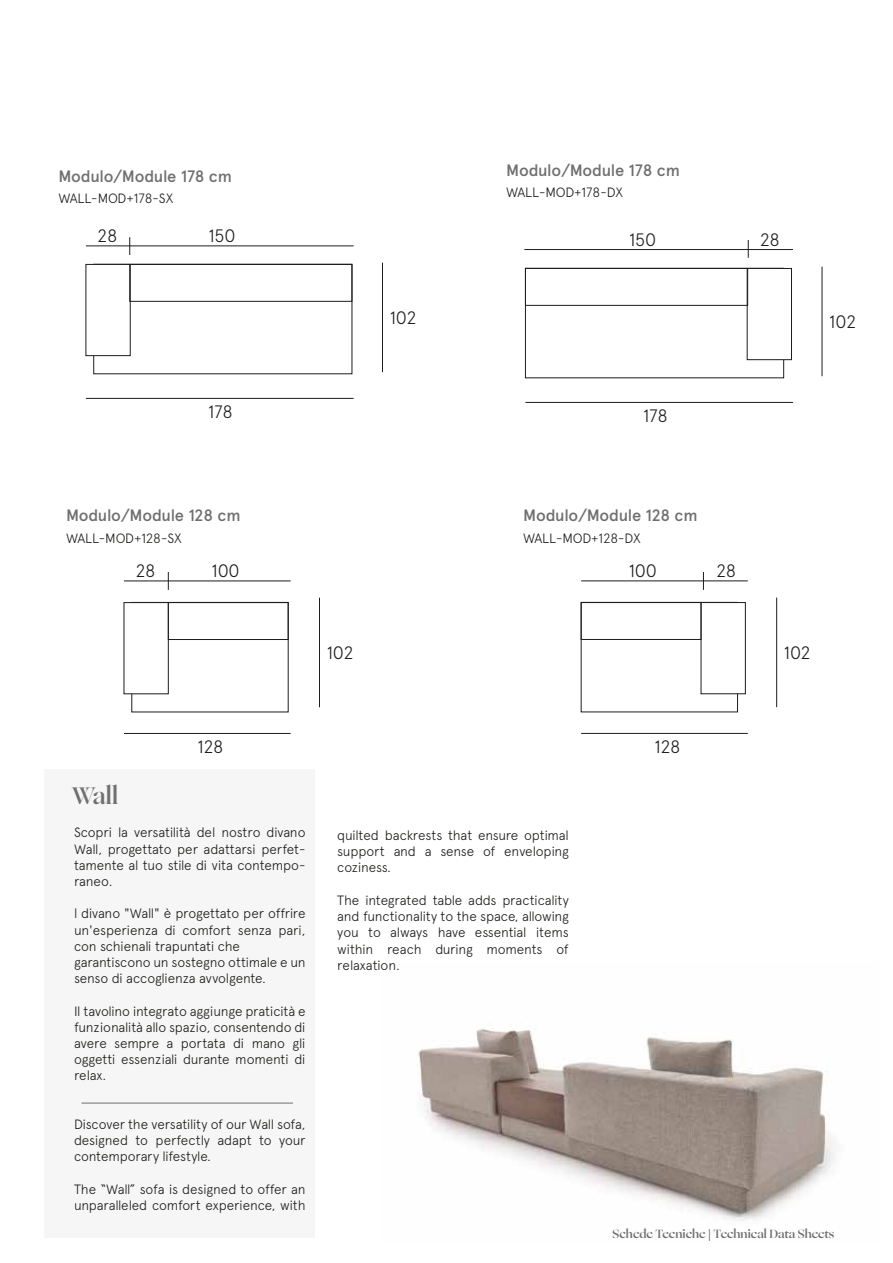
<style>
.page{position:relative;width:893px;height:1263px;background:#fff}
.page>*{position:absolute;margin:0;border:0;box-sizing:border-box;transform-origin:0 0}
.t1{font:700 24px "Ogg TRIAL";color:#706f6f}
.t2{font:300 18px "Apercu";letter-spacing:-.015em;color:#1d1d1b}
.t3{font:500 16.5px "Apercu";letter-spacing:-.02em;color:#706f6f}
.t4{font:300 13.5px/16.2px "Apercu";letter-spacing:-.015em;color:#1d1d1b;text-align:justify}
.t5{font:700 12px "Ogg TRIAL";color:#706f6f}
.s1{font-family:"Myriad Pro";font-weight:400}
</style>
<div class="page">
<div style="left:44px;top:769px;width:551px;height:469px;background:#f6f6f6"></div>
<hr style="left:81px;top:1103px;width:212px;height:1px;background:#706f6f">
<div style="left:316px;top:769px;width:279px;height:475px;background:#fff"></div>
<img style="left:418px;top:1029px;width:417px;height:192px">
<div style="left:86px;top:264px;width:45px;height:92px;background:#fff;border:1px solid #1d1d1b"></div>
<div style="left:129px;top:264px;width:223px;height:38px;border:1px solid #1d1d1b"></div>
<hr style="left:86px;top:398px;width:268px;height:1px;background:#1d1d1b">
<hr style="left:382px;top:263px;width:1px;height:109px;background:#1d1d1b">
<hr style="left:86px;top:245px;width:268px;height:1px;background:#1d1d1b">
<div style="left:747px;top:268px;width:45px;height:92px;background:#fff;border:1px solid #1d1d1b"></div>
<div style="left:525px;top:268px;width:223px;height:38px;border:1px solid #1d1d1b"></div>
<hr style="left:525px;top:402px;width:268px;height:1px;background:#1d1d1b">
<hr style="left:822px;top:267px;width:1px;height:109px;background:#1d1d1b">
<hr style="left:524px;top:249px;width:269px;height:1px;background:#1d1d1b">
<svg style="left:129px;top:237px;width:1px;height:18px"></svg>
<svg style="left:748px;top:240px;width:1px;height:18px"></svg>
<div style="left:124px;top:602px;width:45px;height:92px;background:#fff;border:1px solid #1d1d1b"></div>
<div style="left:168px;top:602px;width:121px;height:38px;border:1px solid #1d1d1b"></div>
<hr style="left:124px;top:733px;width:167px;height:1px;background:#1d1d1b">
<hr style="left:319px;top:598px;width:1px;height:109px;background:#1d1d1b">
<hr style="left:124px;top:580px;width:167px;height:1px;background:#1d1d1b">
<svg style="left:168px;top:572px;width:1px;height:18px"></svg>
<div style="left:701px;top:602px;width:45px;height:92px;background:#fff;border:1px solid #1d1d1b"></div>
<div style="left:581px;top:602px;width:120px;height:38px;border:1px solid #1d1d1b"></div>
<hr style="left:581px;top:733px;width:167px;height:1px;background:#1d1d1b">
<hr style="left:776px;top:598px;width:1px;height:109px;background:#1d1d1b">
<hr style="left:581px;top:580px;width:167px;height:1px;background:#1d1d1b">
<svg style="left:703px;top:572px;width:1px;height:18px"></svg>
<p class="t3" style="left:58px;top:166px;width:175px">Modulo/Module 178 cm</p>
<p class="t4" style="left:58px;top:190px;width:117px">WALL-MOD+178-SX</p>
<p class="t3" style="left:506px;top:160px;width:175px">Modulo/Module 178 cm</p>
<p class="t4" style="left:506px;top:184px;width:118px">WALL-MOD+178-DX</p>
<h2 class="t2" style="left:208px;top:225px;width:29px">150</h2>
<h2 class="t2" style="left:97px;top:225px;width:22px">28</h2>
<h2 class="t2" style="left:629px;top:228px;width:29px">150</h2>
<h2 class="t2" style="left:760px;top:229px;width:22px">28</h2>
<h2 class="t2" style="left:208px;top:401px;width:27px">178</h2>
<h2 class="t2" style="left:390px;top:307px;width:28px">102</h2>
<h2 class="t2" style="left:643px;top:405px;width:27px">178</h2>
<h2 class="t2" style="left:829px;top:311px;width:28px">102</h2>
<p class="t3" style="left:66px;top:505px;width:176px">Modulo/Module 128 cm</p>
<p class="t3" style="left:523px;top:505px;width:176px">Modulo/Module 128 cm</p>
<p class="t4" style="left:66px;top:530px;width:117px">WALL-MOD+128-SX</p>
<p class="t4" style="left:523px;top:530px;width:119px">WALL-MOD+128-DX</p>
<h2 class="t2" style="left:136px;top:560px;width:22px">28</h2>
<h2 class="t2" style="left:212px;top:560px;width:30px">100</h2>
<h2 class="t2" style="left:629px;top:559px;width:30px">100</h2>
<h2 class="t2" style="left:716px;top:559px;width:22px">28</h2>
<h2 class="t2" style="left:327px;top:642px;width:28px">102</h2>
<h2 class="t2" style="left:784px;top:642px;width:28px">102</h2>
<h2 class="t2" style="left:197px;top:736px;width:28px">128</h2>
<h2 class="t2" style="left:655px;top:736px;width:28px">128</h2>
<h1 class="t1" style="left:72px;top:779px;width:48px">Wall</h1>
<p class="t4" style="left:74px;top:824px;width:233px">Scopri la versatilità del nostro divano Wall, progettato per adattarsi perfet&shy;tamente al tuo stile di vita contempo&shy;raneo.</p>
<p class="t4" style="left:74px;top:905px;width:233px;text-align:left">l divano "Wall" è progettato per offrire un'esperienza di comfort senza pari, con schienali trapuntati che garantiscono un sostegno ottimale e un senso di accoglienza avvolgente.</p>
<p class="t4" style="left:74px;top:1003px;width:233px">Il tavolino integrato aggiunge praticità e funzionalità allo spazio, consentendo di avere sempre a portata di mano gli oggetti essenziali durante momenti di relax.</p>
<p class="t4" style="left:74px;top:1116px;width:233px">Discover the versatility of our Wall sofa, designed to perfectly adapt to your contemporary lifestyle.</p>
<p class="t4" style="left:74px;top:1181px;width:233px">The “Wall” sofa is designed to offer an unparalleled comfort experience, with</p>
<p class="t4" style="left:337px;top:827px;width:233px">quilted backrests that ensure optimal support and a sense of enveloping coziness.</p>
<p class="t4" style="left:337px;top:892px;width:233px">The integrated table adds practicality and functionality to the space, allowing you to always have essential items within reach during moments of relaxation.</p>
<p class="t5" style="left:612px;top:1225px;width:223px">Schede Tecniche <span class="s1">|</span> Technical Data Sheets</p>
</div>
